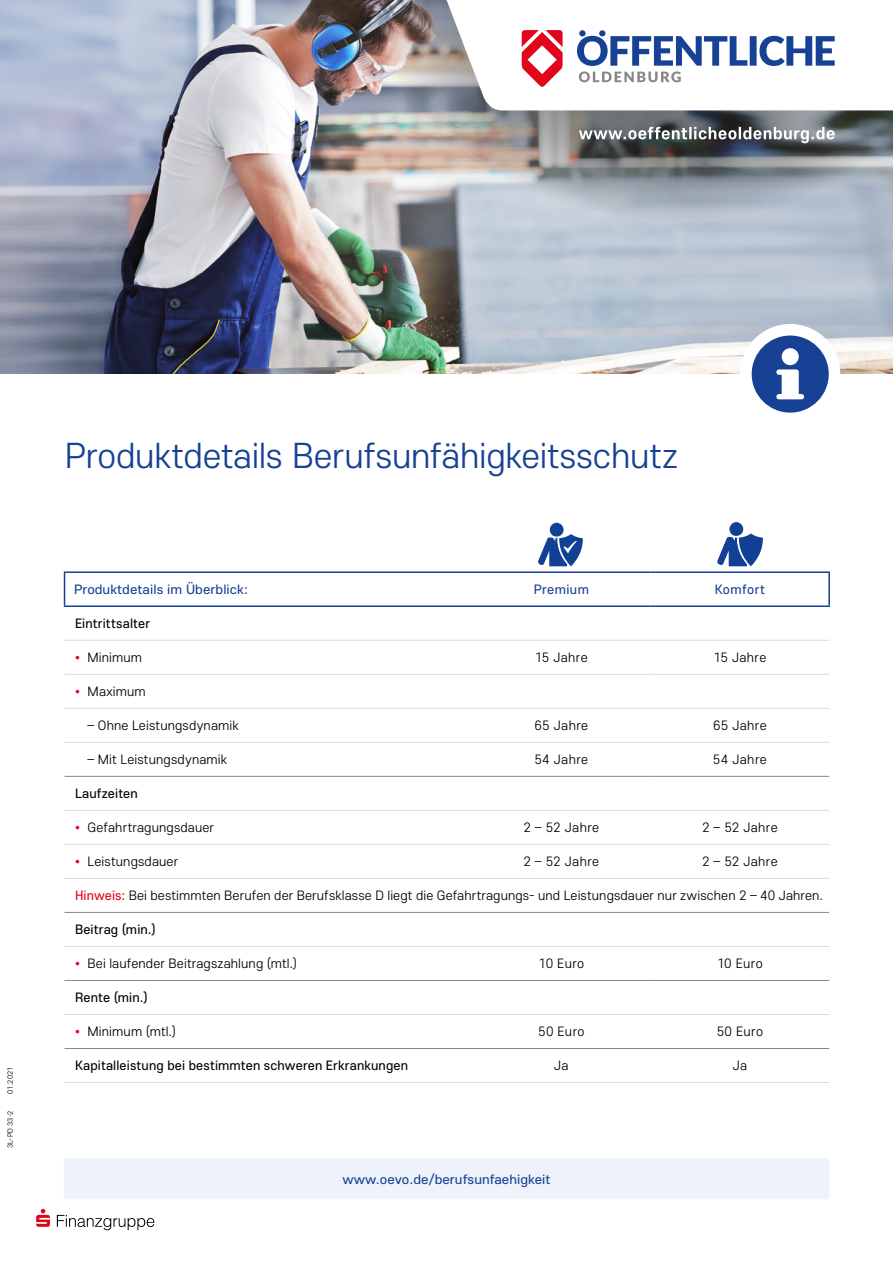
<style>
.page{position:relative;width:893px;height:1263px;background:#fff}
.page>*{position:absolute;margin:0;border:0;box-sizing:border-box;transform-origin:0 0}
.t1{font:300 36px "Core Sans E 35";letter-spacing:-.005em;color:#164194}
.t2{font:300 13.5px "Core Sans E 35";letter-spacing:.01em;color:#000}
.t3{font:13.5px "Core Sans E 45";letter-spacing:.01em;color:#000}
.t4{font:13.5px "Core Sans E 45";letter-spacing:.005em;color:#164194;scale:1.05 1}
.t5{font:13.5px "Core Sans E 45";letter-spacing:.03em;color:#164194}
.t6{font:300 7.5px "Core Sans E 35";letter-spacing:.02em;color:#000}
.s1{color:#e3051b}
.s2{font-family:"Core Sans E 45";font-weight:400;color:#e3051b}
</style>
<div class="page">
<img style="left:0;top:0;width:893px;height:373px">
<div style="left:729px;top:522px;width:14px;height:14px;background:#124094;border-radius:50%"></div>
<svg style="left:717px;top:533px;width:46px;height:33px"></svg>
<div style="left:550px;top:523px;width:14px;height:14px;background:#124094;border-radius:50%"></div>
<svg style="left:538px;top:534px;width:45px;height:32px"></svg>
<hr style="left:65px;top:776px;width:407px;height:1px;background:#878787">
<hr style="left:472px;top:776px;width:179px;height:1px;background:#878787">
<hr style="left:651px;top:776px;width:178px;height:1px;background:#878787">
<hr style="left:65px;top:912px;width:407px;height:1px;background:#878787">
<hr style="left:472px;top:912px;width:179px;height:1px;background:#878787">
<hr style="left:651px;top:912px;width:178px;height:1px;background:#878787">
<hr style="left:472px;top:980px;width:179px;height:1px;background:#878787">
<hr style="left:651px;top:980px;width:178px;height:1px;background:#878787">
<hr style="left:65px;top:1048px;width:407px;height:1px;background:#878787">
<hr style="left:472px;top:1048px;width:179px;height:1px;background:#878787">
<hr style="left:651px;top:1048px;width:178px;height:1px;background:#878787">
<hr style="left:64px;top:571px;width:408px;height:2px;background:#164194">
<hr style="left:472px;top:571px;width:179px;height:2px;background:#164194">
<hr style="left:651px;top:571px;width:179px;height:2px;background:#164194">
<hr style="left:64px;top:573px;width:1px;height:32px;background:#164194">
<hr style="left:828px;top:573px;width:2px;height:32px;background:#164194">
<hr style="left:64px;top:605px;width:408px;height:2px;background:#164194">
<hr style="left:472px;top:605px;width:179px;height:2px;background:#164194">
<hr style="left:651px;top:605px;width:179px;height:2px;background:#164194">
<hr style="left:65px;top:980px;width:407px;height:1px;background:#878787">
<hr style="left:65px;top:640px;width:407px;height:1px;background:#dadada">
<hr style="left:472px;top:640px;width:179px;height:1px;background:#dadada">
<hr style="left:651px;top:640px;width:178px;height:1px;background:#dadada">
<hr style="left:65px;top:674px;width:407px;height:1px;background:#dadada">
<hr style="left:472px;top:674px;width:179px;height:1px;background:#dadada">
<hr style="left:651px;top:674px;width:178px;height:1px;background:#dadada">
<hr style="left:65px;top:708px;width:407px;height:1px;background:#dadada">
<hr style="left:472px;top:708px;width:179px;height:1px;background:#dadada">
<hr style="left:651px;top:708px;width:178px;height:1px;background:#dadada">
<hr style="left:65px;top:742px;width:407px;height:1px;background:#dadada">
<hr style="left:472px;top:742px;width:179px;height:1px;background:#dadada">
<hr style="left:651px;top:742px;width:178px;height:1px;background:#dadada">
<hr style="left:65px;top:810px;width:407px;height:1px;background:#dadada">
<hr style="left:472px;top:810px;width:179px;height:1px;background:#dadada">
<hr style="left:651px;top:810px;width:178px;height:1px;background:#dadada">
<hr style="left:65px;top:844px;width:407px;height:1px;background:#dadada">
<hr style="left:472px;top:844px;width:179px;height:1px;background:#dadada">
<hr style="left:651px;top:844px;width:178px;height:1px;background:#dadada">
<hr style="left:65px;top:878px;width:407px;height:1px;background:#dadada">
<hr style="left:472px;top:878px;width:179px;height:1px;background:#dadada">
<hr style="left:651px;top:878px;width:178px;height:1px;background:#dadada">
<hr style="left:65px;top:946px;width:407px;height:1px;background:#dadada">
<hr style="left:472px;top:946px;width:179px;height:1px;background:#dadada">
<hr style="left:651px;top:946px;width:178px;height:1px;background:#dadada">
<hr style="left:65px;top:1082px;width:407px;height:1px;background:#dadada">
<hr style="left:472px;top:1082px;width:179px;height:1px;background:#dadada">
<hr style="left:651px;top:1082px;width:178px;height:1px;background:#dadada">
<hr style="left:65px;top:1014px;width:407px;height:1px;background:#dadada">
<hr style="left:472px;top:1014px;width:179px;height:1px;background:#dadada">
<hr style="left:651px;top:1014px;width:178px;height:1px;background:#dadada">
<div style="left:740px;top:324px;width:100px;height:100px;background:#fff;border-radius:50%"></div>
<div style="left:752px;top:336px;width:77px;height:77px;background:#164194;border-radius:50%"></div>
<svg style="left:776px;top:348px;width:28px;height:51px"></svg>
<div style="left:64px;top:1158px;width:765px;height:41px;background:#eef2fa;border-radius:2px"></div>
<img style="left:371px;top:0;width:522px;height:239px">
<svg style="left:382px;top:0;width:511px;height:110px"></svg>
<svg style="left:522px;top:30px;width:41px;height:57px"></svg>
<svg style="left:577px;top:30px;width:258px;height:52px"></svg>
<svg style="left:579px;top:127px;width:256px;height:16px"></svg>
<svg style="left:57px;top:1215px;width:97px;height:15px"></svg>
<svg style="left:36px;top:1209px;width:14px;height:18px"></svg>
<p class="t6" style="left:5px;top:1094px;width:29px;rotate:-90deg">01.2021</p>
<p class="t6" style="left:5px;top:1148px;width:39px;rotate:-90deg">3L-PD 33-2</p>
<h1 class="t1" style="left:65px;top:432px;width:615px">Produktdetails Berufsunfähigkeitsschutz</h1>
<p class="t4" style="left:74px;top:580px;width:167px">Produktdetails im Überblick:</p>
<p class="t5" style="left:534px;top:580px;width:57px">Premium</p>
<p class="t5" style="left:715px;top:580px;width:52px">Komfort</p>
<p class="t3" style="left:75px;top:614px;width:77px">Eintrittsalter</p>
<p class="t2" style="left:75px;top:648px;width:69px"><span class="s1">•</span> Minimum</p>
<p class="t2" style="left:535px;top:648px;width:55px">15 Jahre</p>
<p class="t2" style="left:713px;top:648px;width:55px">15 Jahre</p>
<p class="t2" style="left:75px;top:682px;width:72px"><span class="s1">•</span> Maximum</p>
<p class="t2" style="left:88px;top:716px;width:153px">– Ohne Leistungsdynamik</p>
<p class="t2" style="left:534px;top:716px;width:55px">65 Jahre</p>
<p class="t2" style="left:713px;top:716px;width:55px">65 Jahre</p>
<p class="t2" style="left:88px;top:750px;width:141px">– Mit Leistungsdynamik</p>
<p class="t2" style="left:534px;top:750px;width:55px">54 Jahre</p>
<p class="t2" style="left:713px;top:750px;width:55px">54 Jahre</p>
<p class="t3" style="left:75px;top:784px;width:64px">Laufzeiten</p>
<p class="t2" style="left:75px;top:818px;width:141px"><span class="s1">•</span> Gefahrtragungsdauer</p>
<p class="t2" style="left:523px;top:818px;width:77px">2 – 52 Jahre</p>
<p class="t2" style="left:702px;top:818px;width:77px">2 – 52 Jahre</p>
<p class="t2" style="left:75px;top:852px;width:105px"><span class="s1">•</span> Leistungsdauer</p>
<p class="t2" style="left:523px;top:852px;width:77px">2 – 52 Jahre</p>
<p class="t2" style="left:702px;top:852px;width:77px">2 – 52 Jahre</p>
<p class="t2" style="left:75px;top:886px;width:750px"><span class="s2">Hinweis:</span> Bei bestimmten Berufen der Berufsklasse D liegt die Gefahrtragungs- und Leistungsdauer nur zwischen 2 – 40 Jahren.</p>
<p class="t3" style="left:75px;top:920px;width:82px">Beitrag (min.)</p>
<p class="t2" style="left:75px;top:954px;width:224px"><span class="s1">•</span> Bei laufender Beitragszahlung (mtl.)</p>
<p class="t2" style="left:538px;top:954px;width:47px">10 Euro</p>
<p class="t2" style="left:717px;top:954px;width:47px">10 Euro</p>
<p class="t3" style="left:75px;top:988px;width:74px">Rente (min.)</p>
<p class="t2" style="left:75px;top:1022px;width:103px"><span class="s1">•</span> Minimum (mtl.)</p>
<p class="t2" style="left:538px;top:1022px;width:48px">50 Euro</p>
<p class="t2" style="left:717px;top:1022px;width:48px">50 Euro</p>
<p class="t3" style="left:75px;top:1056px;width:335px">Kapitalleistung bei bestimmten schweren Erkrankungen</p>
<p class="t2" style="left:554px;top:1056px;width:16px">Ja</p>
<p class="t2" style="left:733px;top:1056px;width:16px">Ja</p>
<p class="t4" style="left:342px;top:1170px;width:200px">www.oevo.de/berufsunfaehigkeit</p>
</div>
